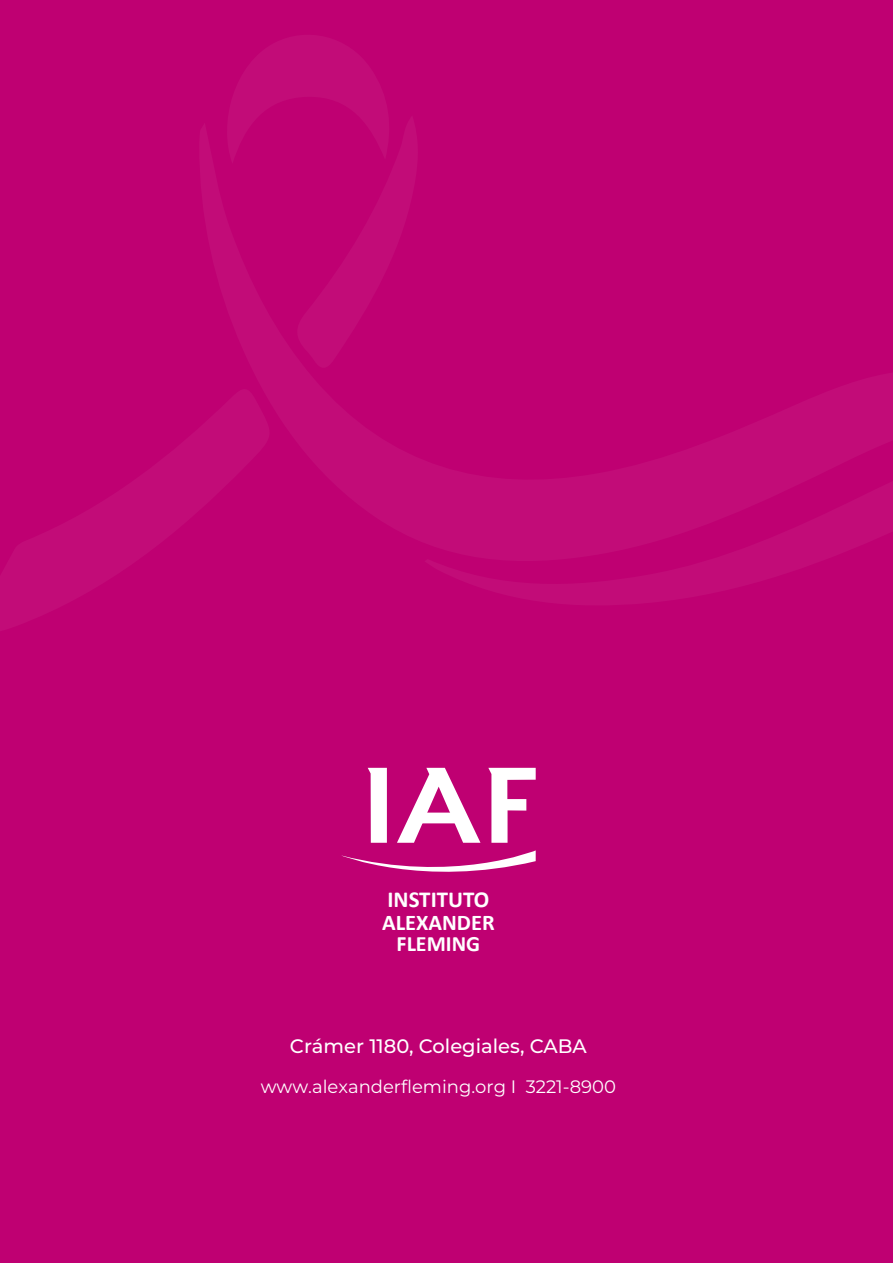
<style>
.page{position:relative;width:893px;height:1263px;background:#bf0072}
.page>*{position:absolute;margin:0;border:0;box-sizing:border-box;transform-origin:0 0}
.t1{font:700 22.95px "Calibri";color:#fff}
.t2{font:700 22.5px "Calibri";color:#fff}
.t3{font:700 21.9px "Calibri";color:#fff}
.t4{font:500 19.5px "Montserrat";color:#fff}
.t5{font:18px "Montserrat";color:#fff}
</style>
<div class="page">
<svg style="left:368px;top:768px;width:19px;height:75px"></svg>
<svg style="left:397px;top:768px;width:83px;height:75px"></svg>
<svg style="left:488px;top:768px;width:48px;height:75px"></svg>
<svg style="left:341px;top:850px;width:195px;height:22px"></svg>
<svg style="left:200px;top:124px;width:693px;height:418px"></svg>
<svg style="left:0;top:386px;width:276px;height:245px"></svg>
<svg style="left:424px;top:431px;width:469px;height:174px;fill:#c20c78"></svg>
<svg style="left:217px;top:35px;width:203px;height:336px"></svg>
<p class="t1" style="left:387px;top:890px;width:103px">INSTITUTO</p>
<p class="t2" style="left:382px;top:913px;width:114px">ALEXANDER</p>
<p class="t3" style="left:397px;top:935px;width:85px">FLEMING</p>
<p class="t4" style="left:290px;top:1032px;width:298px">Crámer 1180, Colegiales, CABA</p>
<p class="t5" style="left:261px;top:1075px;width:357px">www.alexanderfleming.org I 3221-8900</p>
</div>
